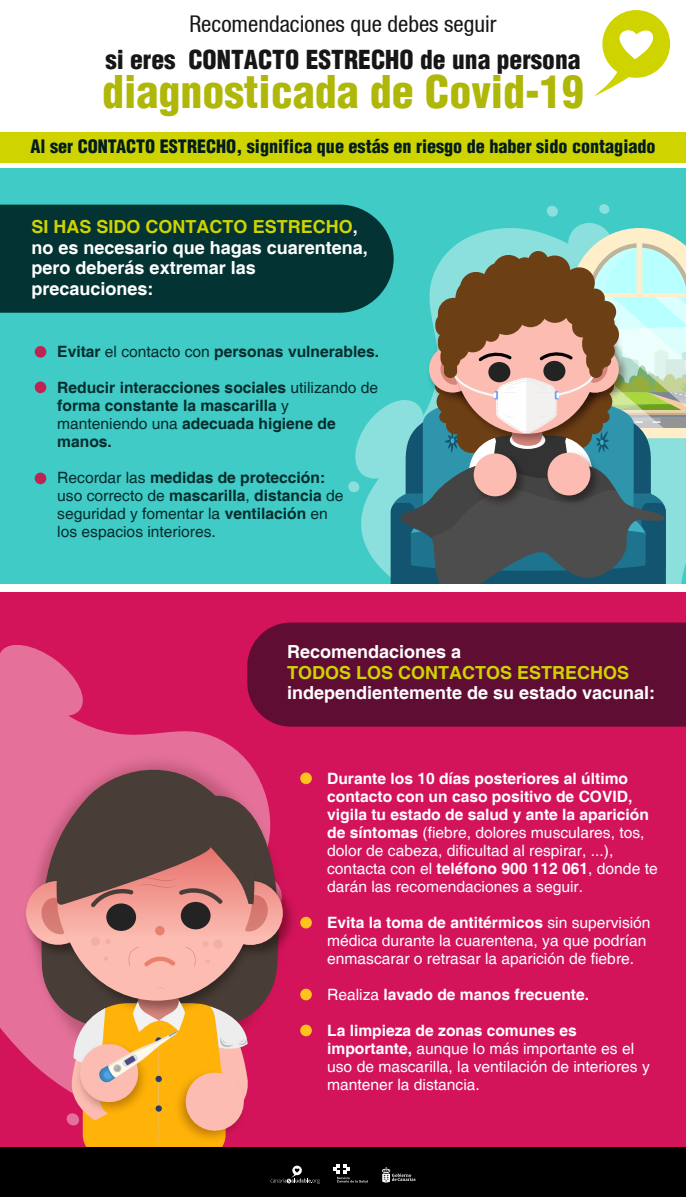
<style>
.page{position:relative;width:686px;height:1197px;background:#fff}
.page>*{position:absolute;margin:0;border:0;box-sizing:border-box;transform-origin:0 0}
.t1{font:900 condensed 44px "Helvetica";color:#afb708}
.t2{font:900 condensed 25.56px "Helvetica";color:#161616}
.t3{font:condensed 23px "Helvetica 57";color:#161616}
.t4{font:900 condensed 18.12px "Helvetica";color:#031c1c}
.t5{font:700 18px/20.4px "Helvetica";color:#fff}
.t6{font:700 18px "Helvetica";color:#cfd400}
.t7{font:700 15.6px/18px "Helvetica";color:#fff}
.t8{font:15.6px/18px "Helvetica";color:#fff}
.t9{font:700 15.6px/18px "Helvetica";color:#052d2d}
.t10{font:15.6px/18px "Helvetica";color:#052d2d}
.s1{color:#cfd400}
.s2{font-weight:400}
.s3{font-weight:700}
</style>
<div class="page">
<div style="left:0;top:153px;width:686px;height:469px;background:#40cbc6"></div>
<svg style="left:593px;top:10px;width:77px;height:87px"></svg>
<div style="left:0;top:132px;width:686px;height:31px;background:#cfd400"></div>
<div style="left:0;top:205px;width:348px;height:108px;background:#033332"></div>
<div style="left:35px;top:346px;width:11px;height:12px;background:#bd2453;border-radius:50%"></div>
<div style="left:35px;top:381px;width:11px;height:12px;background:#bd2453;border-radius:50%"></div>
<div style="left:35px;top:472px;width:11px;height:12px;background:#bd2453;border-radius:50%"></div>
<svg style="left:348px;top:204px;width:338px;height:380px"></svg>
<img style="left:542px;top:447px;width:62px;height:62px">
<div style="left:547px;top:453px;width:43px;height:42px;background:#fcbcb1;border-radius:50%"></div>
<img style="left:468px;top:448px;width:62px;height:62px">
<div style="left:474px;top:453px;width:42px;height:43px;background:#fcbcb1;border-radius:50%"></div>
<div style="left:0;top:163px;width:686px;height:5px;background:#fff"></div>
<div style="left:0;top:590px;width:686px;height:607px;background:#d4145a"></div>
<div style="left:259px;top:622px;width:427px;height:104px;background:#600d33"></div>
<div style="left:300px;top:772px;width:12px;height:12px;background:#ffc31a;border-radius:50%"></div>
<div style="left:300px;top:917px;width:12px;height:11px;background:#ffc31a;border-radius:50%"></div>
<div style="left:300px;top:988px;width:12px;height:12px;background:#ffc31a;border-radius:50%"></div>
<div style="left:300px;top:1024px;width:12px;height:12px;background:#ffc31a;border-radius:50%"></div>
<div style="left:0;top:584px;width:686px;height:8px;background:#fff"></div>
<svg style="left:0;top:636px;width:273px;height:418px"></svg>
<svg style="left:0;top:640px;width:88px;height:81px"></svg>
<img style="left:23px;top:747px;width:250px;height:342px">
<svg style="left:39px;top:753px;width:234px;height:274px;background:#c75b80"></svg>
<img style="left:283px;top:892px;width:18px;height:54px">
<img style="left:19px;top:874px;width:7px;height:89px">
<svg style="left:26px;top:796px;width:257px;height:204px;background:#ba747e"></svg>
<img style="left:250px;top:1065px;width:2px;height:24px">
<svg style="left:41px;top:786px;width:241px;height:181px;background:#9b6766"></svg>
<svg style="left:66px;top:987px;width:184px;height:160px;background:#e09e5a"></svg>
<div style="left:0;top:1147px;width:686px;height:50px;background:#000"></div>
<svg style="left:334px;top:1164px;width:34px;height:18px"></svg>
<svg style="left:382px;top:1167px;width:33px;height:15px"></svg>
<svg style="left:270px;top:1165px;width:50px;height:18px"></svg>
<h3 class="t3" style="left:189px;top:10px;width:309px">Recomendaciones que debes seguir</h3>
<h2 class="t2" style="left:105px;top:43px;width:477px">si eres CONTACTO ESTRECHO de una persona</h2>
<h1 class="t1" style="left:102px;top:64px;width:483px">diagnosticada de Covid-19</h1>
<p class="t4" style="left:30px;top:135px;width:626px">Al ser CONTACTO ESTRECHO, significa que estás en riesgo de haber sido contagiado</p>
<p class="t5" style="left:32px;top:218px;width:338px"><span class="s1">SI HAS SIDO CONTACTO ESTRECHO</span>, no es necesario que hagas cuarentena, pero deberás extremar las precauciones:</p>
<p class="t9" style="left:57px;top:343px;width:323px">Evitar <span class="s2">el contacto con</span> personas vulnerables.</p>
<p class="t9" style="left:57px;top:379px;width:322px">Reducir interacciones sociales <span class="s2">utilizando de </span>forma constante la mascarilla <span class="s2">y manteniendo una</span> adecuada higiene de manos.</p>
<p class="t10" style="left:57px;top:469px;width:288px">Recordar las <span class="s3">medidas de protección: </span>uso correcto de <span class="s3">mascarilla</span>, <span class="s3">distancia</span> de seguridad y fomentar la <span class="s3">ventilación</span> en los espacios interiores.</p>
<p class="t5" style="left:287px;top:643px;width:176px">Recomendaciones a</p>
<p class="t6" style="left:287px;top:661px;width:344px">TODOS LOS CONTACTOS ESTRECHOS</p>
<p class="t5" style="left:287px;top:683px;width:370px">independientemente de su estado vacunal:</p>
<p class="t7" style="left:327px;top:770px;width:332px">Durante los 10 días posteriores al último contacto con un caso positivo de COVID, vigila tu estado de salud y ante la aparición de síntomas <span class="s2">(fiebre, dolores musculares, tos, dolor de cabeza, dificultad al respirar, ...), contacta con el</span> teléfono 900 112 061<span class="s2">, donde te darán las recomendaciones a seguir.</span></p>
<p class="t8" style="left:327px;top:914px;width:325px"><span class="s3">Evita la toma de antitérmicos</span> sin supervisión médica durante la cuarentena, ya que podrían enmascarar o retrasar la aparición de fiebre.</p>
<p class="t7" style="left:327px;top:986px;width:263px"><span class="s2">Realiza</span> lavado de manos frecuente.</p>
<p class="t8" style="left:327px;top:1022px;width:324px"><span class="s3">La limpieza de zonas comunes es importante,</span> aunque lo más importante es el uso de mascarilla, la ventilación de interiores y mantener la distancia.</p>
</div>
